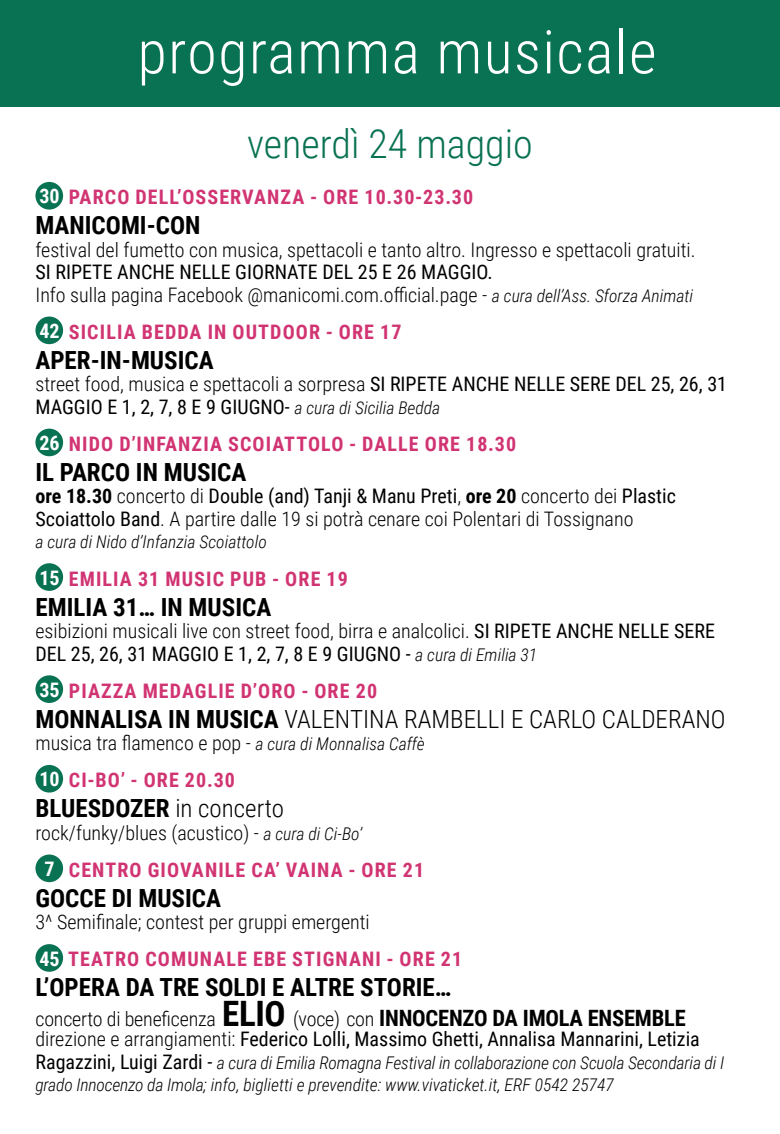
<style>
.page{position:relative;width:780px;height:1134px;background:#fff}
.page>*{position:absolute;margin:0;border:0;box-sizing:border-box;transform-origin:0 0}
.t1{font:300 60px "Roboto Condensed";letter-spacing:.025em;color:#fff}
.t2{font:300 40px "Roboto Condensed";color:#097252}
.t3{font:700 25px "Roboto Condensed";color:#000}
.t4{font:300 25px "Roboto Condensed";color:#000}
.t5{font:300 20px/22.5px "Roboto Condensed";color:#000}
.t6{font:20px/22.5px "Roboto Condensed";color:#000}
.t7{font:700 20px/37px "Roboto Condensed";letter-spacing:.055em;color:#d13472}
.t8{font:italic 300 17.5px/22.5px "Roboto Condensed";letter-spacing:-.01em;color:#000}
.s1{color:#fff}
.s2{font-weight:400}
.s3{font-style:italic;font-size:17.5px}
.s4{font-weight:300}
.s5{font-weight:300;font-style:italic;font-size:17.5px}
.s6{font-weight:700}
.s7{font-weight:700;color:#fff}
.s8{font-weight:700;color:#d13472}
.s9{font-weight:300;color:#000}
.s10{font-weight:300;font-style:italic;font-size:17.5px;color:#000}
.s11{font-weight:700;font-size:35px}
.s12{font-weight:700;font-size:22.5px}
.s13{font-weight:400;font-style:normal;font-size:20px}
</style>
<div class="page">
<div style="left:0;top:0;width:780px;height:106px;background:#097252"></div>
<div style="left:35px;top:182px;width:28px;height:28px;background:#097252;border-radius:50%"></div>
<div style="left:35px;top:316px;width:28px;height:28px;background:#097252;border-radius:50%"></div>
<div style="left:35px;top:429px;width:28px;height:27px;background:#097252;border-radius:50%"></div>
<div style="left:35px;top:563px;width:28px;height:28px;background:#097252;border-radius:50%"></div>
<div style="left:35px;top:675px;width:28px;height:28px;background:#097252;border-radius:50%"></div>
<div style="left:35px;top:765px;width:28px;height:27px;background:#097252;border-radius:50%"></div>
<div style="left:35px;top:854px;width:28px;height:28px;background:#097252;border-radius:50%"></div>
<div style="left:35px;top:944px;width:28px;height:28px;background:#097252;border-radius:50%"></div>
<h1 class="t1" style="left:137px;top:10px;width:520px">programma musicale</h1>
<h2 class="t2" style="left:247px;top:115px;width:287px">venerdì 24 maggio</h2>
<p class="t7" style="left:39px;top:178px;width:435px"><span class="s1">30</span> PARCO DELL’OSSERVANZA - ORE 10.30-23.30</p>
<p class="t3" style="left:35px;top:208px;width:166px">MANICOMI-CON</p>
<p class="t5" style="left:35px;top:238px;width:661px">festival del fumetto con musica, spettacoli e tanto altro. Ingresso e spettacoli gratuiti.</p>
<p class="t5" style="left:35px;top:260px;width:659px"><span class="s2">SI RIPETE ANCHE NELLE GIORNATE DEL 25 E 26 MAGGIO.<br></span>Info sulla pagina Facebook @manicomi.com.official.page - <span class="s3">a cura dell’Ass. Sforza Animati</span></p>
<p class="t7" style="left:39px;top:312px;width:364px"><span class="s1">42</span> SICILIA BEDDA IN OUTDOOR - ORE 17</p>
<p class="t3" style="left:35px;top:342px;width:180px">APER-IN-MUSICA</p>
<p class="t6" style="left:35px;top:372px;width:693px"><span class="s4">street food, musica e spettacoli a sorpresa</span> SI RIPETE ANCHE NELLE SERE DEL 25, 26, 31<br>MAGGIO E 1, 2, 7, 8 E 9 GIUGNO- <span class="s5">a cura di Sicilia Bedda</span></p>
<p class="t7" style="left:39px;top:425px;width:478px"><span class="s1">26</span> NIDO D’INFANZIA SCOIATTOLO - DALLE ORE 18.30</p>
<p class="t3" style="left:35px;top:455px;width:212px">IL PARCO IN MUSICA</p>
<p class="t5" style="left:35px;top:484px;width:642px"><span class="s6">ore 18.30</span> concerto di <span class="s2">Double (and) Tanji &amp; Manu Preti</span>, <span class="s6">ore 20</span> concerto dei <span class="s2">Plastic<br>Scoiattolo Band</span>. A partire dalle 19 si potrà cenare coi Polentari di Tossignano</p>
<p class="t8" style="left:35px;top:530px;width:233px">a cura di Nido d’Infanzia Scoiattolo</p>
<p class="t7" style="left:39px;top:559px;width:310px"><span class="s1">15</span> EMILIA 31 MUSIC PUB - ORE 19</p>
<p class="t3" style="left:35px;top:589px;width:237px">EMILIA 31… IN MUSICA</p>
<p class="t6" style="left:35px;top:619px;width:681px"><span class="s4">esibizioni musicali live con street food, birra e analcolici.</span> SI RIPETE ANCHE NELLE SERE<br>DEL 25, 26, 31 MAGGIO E 1, 2, 7, 8 E 9 GIUGNO - <span class="s5">a cura di Emilia 31</span></p>
<p class="t7" style="left:39px;top:671px;width:339px"><span class="s1">35</span> PIAZZA MEDAGLIE D’ORO - ORE 20</p>
<p class="t4" style="left:35px;top:701px;width:691px"><span class="s6">MONNALISA IN MUSICA</span> VALENTINA RAMBELLI E CARLO CALDERANO</p>
<p class="t5" style="left:35px;top:724px;width:391px;line-height:37px">musica tra flamenco e pop - <span class="s3">a cura di Monnalisa Caffè<br></span><span class="s7">10</span> <span class="s8">CI-BO’ - ORE 20.30</span></p>
<p class="t3" style="left:35px;top:791px;width:250px">BLUESDOZER <span class="s4">in concerto</span></p>
<p class="t7" style="left:44px;top:813px;width:381px;text-indent:-9px"><span class="s9">rock/funky/blues (acustico) -</span> <span class="s10">a cura di Ci-Bo’<br></span><span class="s1">7</span> CENTRO GIOVANILE CA’ VAINA - ORE 21</p>
<p class="t3" style="left:35px;top:880px;width:187px">GOCCE DI MUSICA</p>
<p class="t5" style="left:35px;top:903px;width:428px;line-height:37px">3^ Semifinale; contest per gruppi emergenti<br><span class="s7">45</span> <span class="s8">TEATRO COMUNALE EBE STIGNANI - ORE 21</span></p>
<p class="t3" style="left:35px;top:970px;width:417px">L’OPERA DA TRE SOLDI E ALTRE STORIE…</p>
<p class="t5" style="left:35px;top:1008px;width:666px;line-height:20px">concerto di beneficenza <span class="s11">ELIO</span> (voce) con <span class="s12">INNOCENZO DA IMOLA ENSEMBLE </span>direzione e arrangiamenti: <span class="s2">Federico Lolli, Massimo Ghetti, Annalisa Mannarini, Letizia</span></p>
<p class="t8" style="left:35px;top:1051px;width:690px"><span class="s13">Ragazzini, Luigi Zardi -</span> a cura di Emilia Romagna Festival in collaborazione con Scuola Secondaria di I grado Innocenzo da Imola; info, biglietti e prevendite: www.vivaticket.it, ERF 0542 25747</p>
</div>
